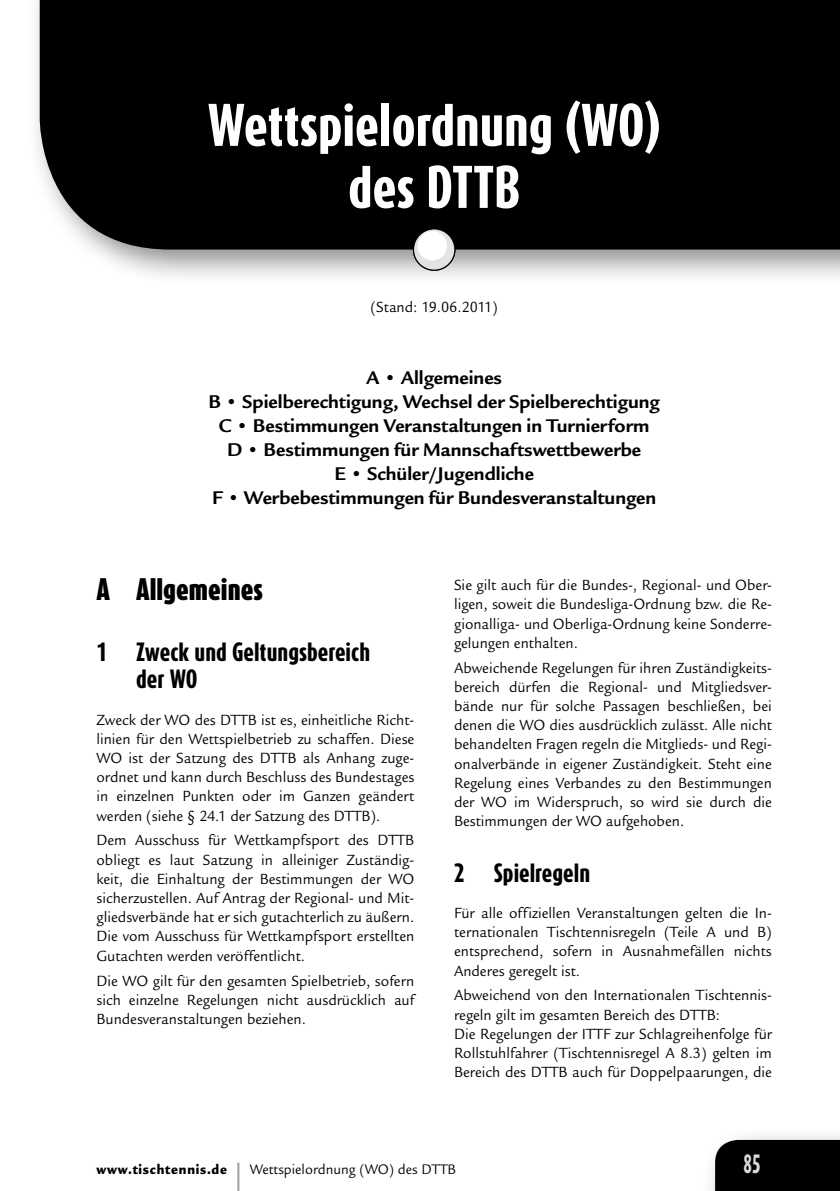
<style>
.page{position:relative;width:840px;height:1191px;background:#fff}
.page>*{position:absolute;margin:0;border:0;box-sizing:border-box;transform-origin:0 0}
.t1{font:800 50px/62px "Dax Compact";color:#fff;text-align:center}
.t2{font:900 26px "Dax Compact";color:#000}
.t3{font:800 22px/27px "Dax Compact";color:#000}
.t4{font:800 22px "Dax Compact";color:#d9dadb;scale:.8 1}
.t5{font:700 20px/24px "Legacy San Itc T";color:#000;text-align:center}
.t6{font:16px/19.2px "Legacy San Itc T Boo";color:#000;text-align:justify;scale:.95 1}
.t7{font:15px "Legacy San Itc T Boo";color:#000;scale:.95 1}
.t8{font:15px "Legacy San Itc T Ult";letter-spacing:.055em;color:#000;scale:.88 1}
</style>
<div class="page">
<hr style="left:237px;top:1162px;width:2px;height:29px;background:#9c9e9f">
<div style="left:26px;top:0;width:813px;height:286px;background:#000;opacity:.45"></div>
<div style="left:40px;top:0;width:799px;height:249px;background:#000"></div>
<svg style="left:413px;top:229px;width:41px;height:41px"></svg>
<div style="left:412px;top:228px;width:43px;height:43px;border:1px solid #000;border-radius:50%"></div>
<div style="left:417px;top:231px;width:29px;height:29px;background:#fff;border-radius:50%"></div>
<div style="left:701px;top:1126px;width:138px;height:65px;background:#000;opacity:.45"></div>
<div style="left:714px;top:1140px;width:125px;height:51px;background:#000"></div>
<h1 class="t1" style="left:207px;top:93px;width:454px">Wettspielordnung (WO) des DTTB</h1>
<p class="t6" style="left:370px;top:298px;width:135px">(Stand: 19.06.2011)</p>
<p class="t5" style="left:208px;top:366px;width:452px">A • Allgemeines<br>B • Spielberechtigung, Wechsel der Spielberechtigung C • Bestimmungen Veranstaltungen in Turnierform<br>D • Bestimmungen für Mannschaftswettbewerbe<br>E • Schüler/Jugendliche<br>F • Werbebestimmungen für Bundesveranstaltungen</p>
<h2 class="t2" style="left:96px;top:572px;width:168px">A Allgemeines</h2>
<h3 class="t3" style="left:96px;top:638px;width:12px">1</h3>
<h3 class="t3" style="left:136px;top:638px;width:235px">Zweck und Geltungsbereich der WO</h3>
<p class="t6" style="left:96px;top:710px;width:336px">Zweck der WO des DTTB ist es, einheitliche Richt&shy;linien für den Wettspielbetrieb zu schaffen. Diese WO ist der Satzung des DTTB als Anhang zuge&shy;ordnet und kann durch Beschluss des Bundestages in einzelnen Punkten oder im Ganzen geändert werden (siehe § 24.1 der Satzung des DTTB).</p>
<p class="t6" style="left:96px;top:831px;width:336px">Dem Ausschuss für Wettkampfsport des DTTB obliegt es laut Satzung in alleiniger Zuständig&shy;keit, die Einhaltung der Bestimmungen der WO sicherzustellen. Auf Antrag der Regional- und Mit&shy;gliedsverbände hat er sich gutachterlich zu äußern.<br>Die vom Ausschuss für Wettkampfsport erstellten Gutachten werden veröffentlicht.</p>
<p class="t6" style="left:96px;top:971px;width:336px">Die WO gilt für den gesamten Spielbetrieb, sofern sich einzelne Regelungen nicht ausdrücklich auf Bundesveranstaltungen beziehen.</p>
<p class="t6" style="left:454px;top:575px;width:336px">Sie gilt auch für die Bundes-, Regional- und Ober&shy;ligen, soweit die Bundesliga-Ordnung bzw. die Re&shy;gionalliga- und Oberliga-Ordnung keine Sonderre&shy;gelungen enthalten.</p>
<p class="t6" style="left:454px;top:658px;width:336px">Abweichende Regelungen für ihren Zuständigkeits&shy;bereich dürfen die Regional- und Mitgliedsver&shy;bände nur für solche Passagen beschließen, bei denen die WO dies ausdrücklich zulässt. Alle nicht behandelten Fragen regeln die Mitglieds- und Regi&shy;onalverbände in eigener Zuständigkeit. Steht eine Regelung eines Verbandes zu den Bestimmungen der WO im Widerspruch, so wird sie durch die Bestimmungen der WO aufgehoben.</p>
<h3 class="t3" style="left:454px;top:858px;width:12px">2</h3>
<h3 class="t3" style="left:493px;top:858px;width:98px">Spielregeln</h3>
<p class="t6" style="left:454px;top:903px;width:336px">Für alle offiziellen Veranstaltungen gelten die In&shy;ternationalen Tischtennisregeln (Teile A und B) entsprechend, sofern in Ausnahmefällen nichts Anderes geregelt ist.</p>
<p class="t6" style="left:454px;top:986px;width:336px;text-align:left">Abweichend von den Internationalen Tischtennis&shy;regeln gilt im gesamten Bereich des DTTB:<br>Die Regelungen der ITTF zur Schlagreihenfolge für Rollstuhlfahrer (Tischtennisregel A 8.3) gelten im Bereich des DTTB auch für Doppelpaarungen, die</p>
<p class="t8" style="left:96px;top:1159px;width:150px">www.tischtennis.de</p>
<p class="t7" style="left:249px;top:1160px;width:218px">Wettspielordnung (WO) des DTTB</p>
<h3 class="t4" style="left:743px;top:1149px;width:23px">85</h3>
</div>
